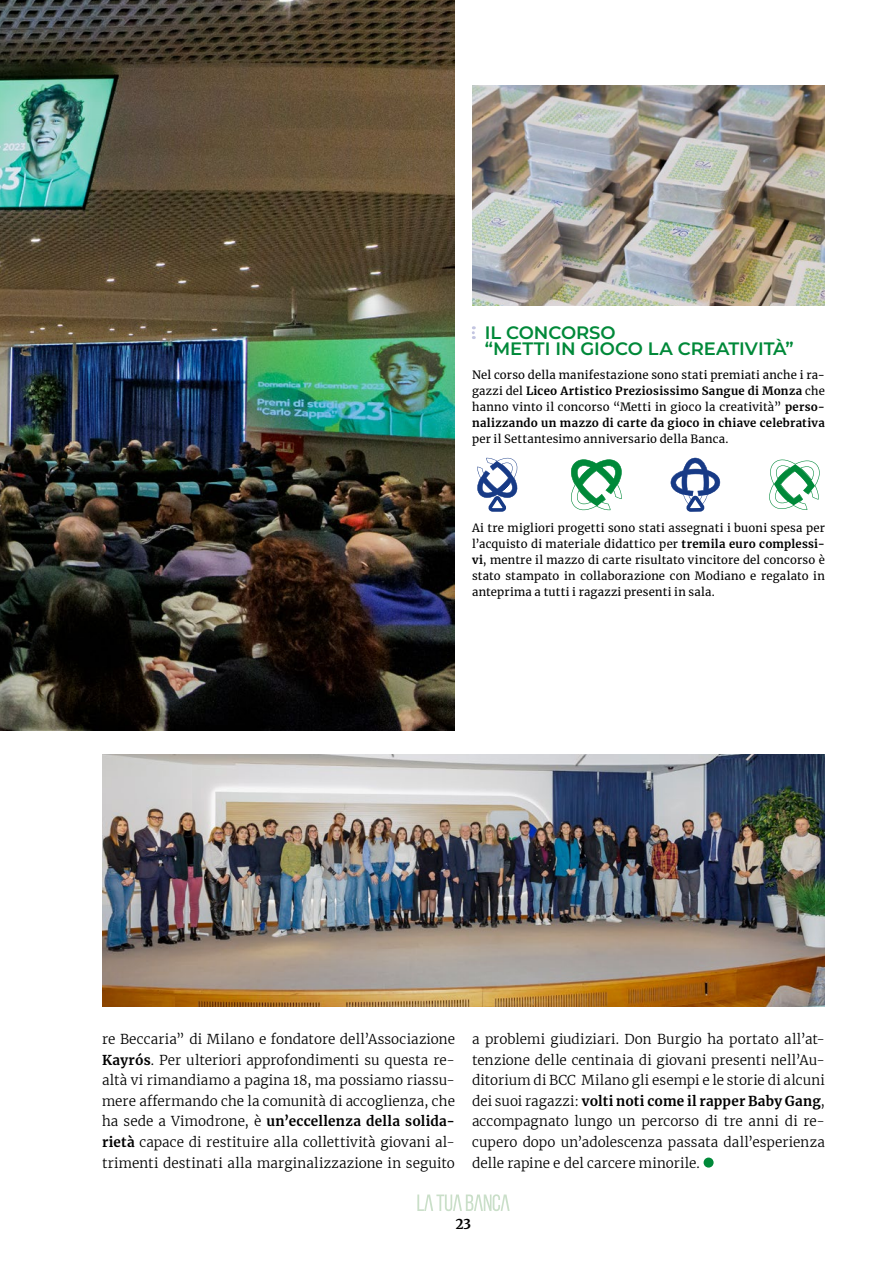
<style>
.page{position:relative;width:893px;height:1263px;background:#fff}
.page>*{position:absolute;margin:0;border:0;box-sizing:border-box;transform-origin:0 0}
.t1{font:600 18px/15.9px "Montserrat";letter-spacing:-.005em;color:#008939}
.t2{font:300 13.5px/20.5px "Merriweather";letter-spacing:.01em;color:#000;text-align:justify}
.t3{font:700 13.5px "Merriweather";color:#000}
.t4{font:11.4px/15.9px "Merriweather";letter-spacing:.02em;color:#000;text-align:justify}
.s1{font-weight:700}
</style>
<div class="page">
<img style="left:0;top:0;width:455px;height:730px">
<svg style="left:477px;top:457px;width:41px;height:55px"></svg>
<svg style="left:571px;top:459px;width:51px;height:52px"></svg>
<svg style="left:671px;top:458px;width:49px;height:54px"></svg>
<svg style="left:769px;top:459px;width:51px;height:51px"></svg>
<svg style="left:472px;top:326px;width:3px;height:13px"></svg>
<img style="left:102px;top:755px;width:723px;height:251px">
<div style="left:704px;top:1157px;width:10px;height:10px;background:#008939;border-radius:50%"></div>
<img style="left:472px;top:85px;width:353px;height:221px">
<svg style="left:417px;top:1194px;width:93px;height:17px"></svg>
<h1 class="t1" style="left:485px;top:324px;width:310px">IL CONCORSO<br>“METTI IN GIOCO LA CREATIVITÀ”</h1>
<p class="t4" style="left:472px;top:367px;width:354px">Nel corso della manifestazione sono stati premiati anche i ra&shy;gazzi del <span class="s1">Liceo Artistico Preziosissimo Sangue di Monza</span> che hanno vinto il concorso “Metti in gioco la creatività” <span class="s1">perso&shy;nalizzando un mazzo di carte da gioco in chiave celebrativa</span></p>
<p class="t4" style="left:472px;top:430px;width:258px">per il Settantesimo anniversario della Banca.</p>
<p class="t4" style="left:472px;top:519px;width:354px">Ai tre migliori progetti sono stati assegnati i buoni spesa per l’acquisto di materiale didattico per <span class="s1">tremila euro complessi&shy;vi</span>, mentre il mazzo di carte risultato vincitore del concorso è stato stampato in collaborazione con Modiano e regalato in anteprima a tutti i ragazzi presenti in sala.</p>
<p class="t2" style="left:102px;top:1029px;width:354px">re Beccaria” di Milano e fondatore dell’Associazione <span class="s1">Kayrós</span>. Per ulteriori approfondimenti su questa re&shy;altà vi rimandiamo a pagina 18, ma possiamo riassu&shy;mere affermando che la comunità di accoglienza, che ha sede a Vimodrone, è <span class="s1">un’eccellenza della solida&shy;rietà</span> capace di restituire alla collettività giovani al&shy;trimenti destinati alla marginalizzazione in seguito</p>
<p class="t2" style="left:472px;top:1029px;width:354px">a problemi giudiziari. Don Burgio ha portato all’at&shy;tenzione delle centinaia di giovani presenti nell’Au&shy;ditorium di BCC Milano gli esempi e le storie di alcuni dei suoi ragazzi: <span class="s1">volti noti come il rapper Baby Gang</span>, accompagnato lungo un percorso di tre anni di re&shy;cupero dopo un’adolescenza passata dall’esperienza delle rapine e del carcere minorile.</p>
<p class="t3" style="left:456px;top:1214px;width:17px">23</p>
</div>
